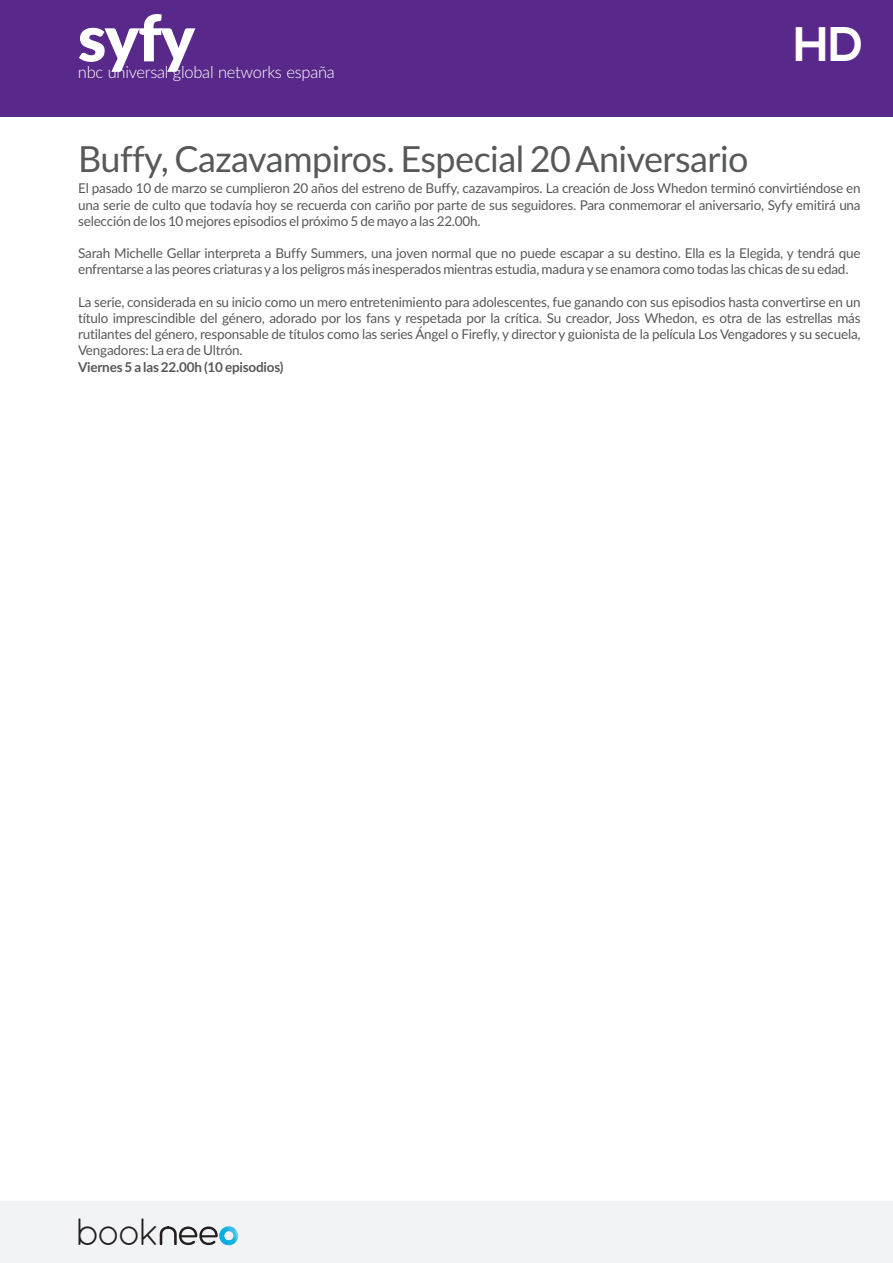
<style>
.page{position:relative;width:893px;height:1263px;background:#fff}
.page>*{position:absolute;margin:0;border:0;box-sizing:border-box;transform-origin:0 0}
.t1{font:900 63.75px "Lato";color:#fff}
.t2{font:700 48.45px "Nexa";color:#fff}
.t3{font:37.95px "Quicksand";color:#231f20}
.t4{font:36px "Lato";letter-spacing:-.015em;color:#57585a}
.t5{font:300 16.5px "Lato";letter-spacing:-.015em;color:#fff}
.t6{font:13.5px/16.2px "Lato";letter-spacing:-.015em;color:#57585a;text-align:justify}
.t7{font:700 13.5px "Lato";letter-spacing:-.015em;color:#57585a}
</style>
<div class="page">
<div style="left:0;top:0;width:893px;height:117px;background:#58298a"></div>
<div style="left:0;top:1201px;width:893px;height:62px;background:#f2f3f4"></div>
<svg style="left:160px;top:1226px;width:78px;height:19px"></svg>
<h1 class="t1" style="left:78px;top:10px;width:119px">syfy</h1>
<p class="t5" style="left:78px;top:64px;width:258px">nbc universal global networks españa</p>
<h2 class="t2" style="left:793px;top:25px;width:71px">HD</h2>
<h3 class="t4" style="left:78px;top:143px;width:672px">Buffy, Cazavampiros. Especial 20 Aniversario</h3>
<p class="t6" style="left:78px;top:181px;width:784px">El pasado 10 de marzo se cumplieron 20 años del estreno de Buffy, cazavampiros. La creación de Joss Whedon terminó convirtiéndose en una serie de culto que todavía hoy se recuerda con cariño por parte de sus seguidores. Para conmemorar el aniversario, Syfy emitirá una selección de los 10 mejores episodios el próximo 5 de mayo a las 22.00h.</p>
<p class="t6" style="left:78px;top:246px;width:784px">Sarah Michelle Gellar interpreta a Buffy Summers, una joven normal que no puede escapar a su destino. Ella es la Elegida, y tendrá que enfrentarse a las peores criaturas ya los peligros más inesperados mientras estudia, madura yse enamora como todas las chicas de su edad.</p>
<p class="t6" style="left:78px;top:295px;width:784px">La serie, considerada en su inicio como un mero entretenimiento para adolescentes, fue ganando con sus episodios hasta convertirse en un título imprescindible del género, adorado por los fans y respetada por la crítica. Su creador, Joss Whedon, es otra de las estrellas más rutilantes del género, responsable de títulos como las series Ángel o Firefly, y director y guionista de la película Los Vengadores y su secuela, Vengadores: La era de Ultrón.</p>
<p class="t7" style="left:78px;top:361px;width:207px">Viernes 5 a las 22.00h (10 episodios)</p>
<h3 class="t3" style="left:75px;top:1218px;width:86px">book</h3>
</div>
